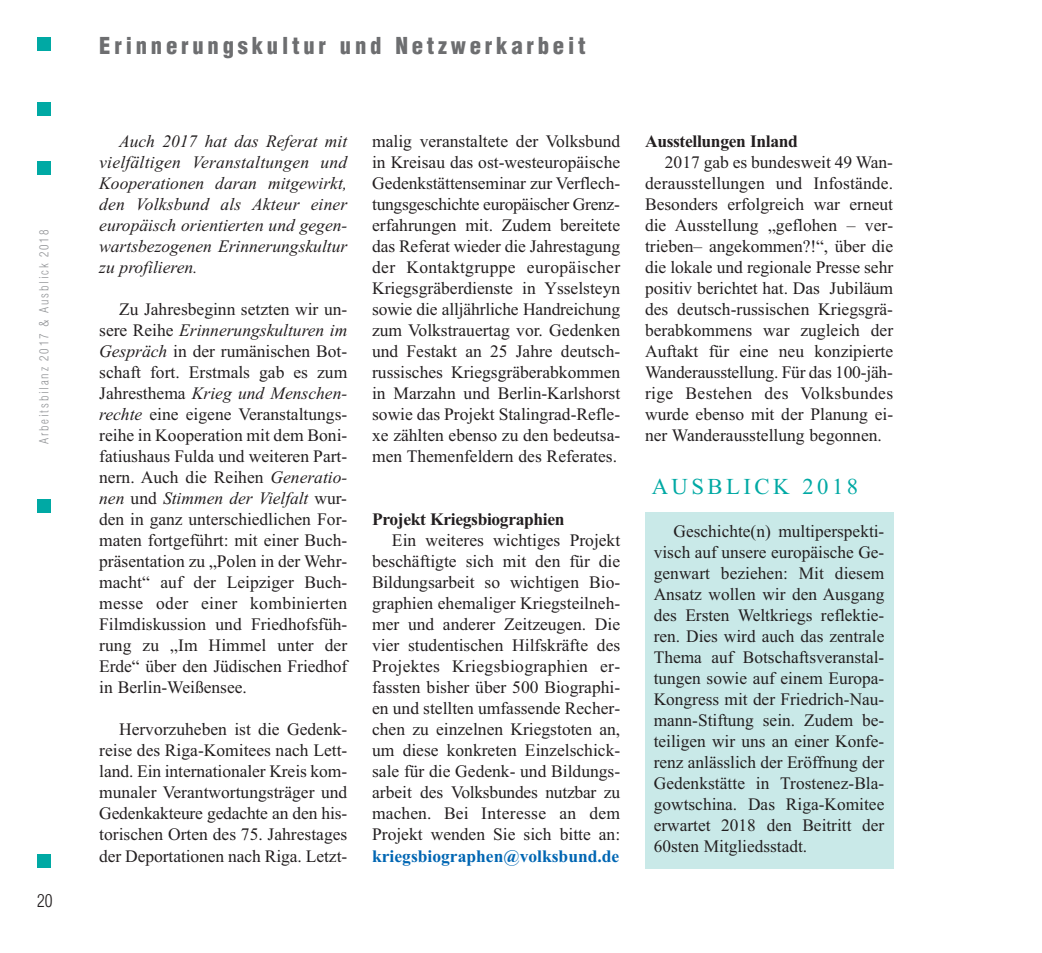
<style>
.page{position:relative;width:1042px;height:953px;background:#fff}
.page>*{position:absolute;margin:0;border:0;box-sizing:border-box;transform-origin:0 0}
.t1{font:900 condensed 22.75px "Helvetica";letter-spacing:.165em;color:#6d6e70}
.t2{font:22.75px "Times";letter-spacing:.15em;color:#00a9a4}
.t3{font:17.5px/21px "Times";color:#231f20;text-align:justify}
.t4{font:italic 17.5px/21px "Times New Roman";color:#231f20;text-align:justify}
.t5{font:700 17.5px "Times New Roman";letter-spacing:-.02em;color:#231f20}
.t6{font:700 17.5px "Times New Roman";color:#0066b3}
.t7{font:300 condensed 17.5px "Helvetica";color:#231f20}
.t8{font:300 condensed 12.25px "Helvetica";letter-spacing:.145em;color:#939598}
.s1{font-family:"Times";font-style:normal}
.s2{font-family:"Times New Roman";font-style:italic}
</style>
<div class="page">
<div style="left:37px;top:37px;width:14px;height:14px;background:#00a9a4"></div>
<div style="left:37px;top:161px;width:14px;height:14px;background:#00a9a4"></div>
<div style="left:37px;top:499px;width:14px;height:13px;background:#00a9a4"></div>
<div style="left:37px;top:853px;width:14px;height:14px;background:#00a9a4"></div>
<div style="left:37px;top:102px;width:14px;height:13px;background:#00a9a4"></div>
<div style="left:645px;top:512px;width:248px;height:356px;background:#c9e9e8"></div>
<p class="t8" style="left:38px;top:444px;width:216px;rotate:-90deg">Arbeitsbilanz 2017 &amp; Ausblick 2018</p>
<p class="t7" style="left:37px;top:891px;width:17px">20</p>
<h1 class="t1" style="left:99px;top:37px;width:488px">Erinnerungskultur und Netzwerkarbeit</h1>
<p class="t4" style="left:99px;top:132px;width:250px;text-indent:20px">Auch 2017 hat das Referat mit vielfältigen Veranstaltungen und Ko operationen daran mitgewirkt, den Volksbund als Akteur einer eu ro päisch orientierten und gegen&shy;wartsbezogenen Erinnerungskultur zu profilieren.</p>
<p class="t3" style="left:119px;top:300px;width:230px">Zu Jahresbeginn setzten wir un -</p>
<p class="t4" style="left:99px;top:321px;width:250px"><span class="s1">sere Reihe</span> Erinnerungskulturen im</p>
<p class="t3" style="left:99px;top:342px;width:250px"><span class="s2">Gespräch</span> in der rumänischen Bot - schaft fort. Erstmals gab es zum</p>
<p class="t4" style="left:99px;top:384px;width:250px"><span class="s1">Jah resthema</span> Krieg und Men schen -</p>
<p class="t3" style="left:99px;top:405px;width:250px"><span class="s2">rech te</span> eine eigene Veranstaltungs - rei he in Kooperation mit dem Bo ni - fatiushaus Fulda und weiteren Part - nern. Auch die Rei hen <span class="s2">Genera tio -</span></p>
<p class="t4" style="left:99px;top:489px;width:249px">nen <span class="s1">und</span> Stimmen der Vielfalt <span class="s1">wur-</span></p>
<p class="t3" style="left:99px;top:510px;width:250px">den in ganz unterschied lichen For - ma ten fortgeführt: mit einer Buch - prä sentation zu „Polen in der Wehr - macht“ auf der Leip zi ger Buch - mes se oder einer kombinierten Film diskussion und Fried hofs füh - rung zu „Im Himmel unter der Erde“ über den Jüdischen Fried hof in Berlin-Weißensee.</p>
<p class="t3" style="left:99px;top:720px;width:250px;text-indent:20px">Hervorzuheben ist die Ge denk - rei se des Riga-Komitees nach Lett - land. Ein internationaler Kreis kom - munaler Verantwortungsträger und Gedenkakteure gedachte an den his - torischen Orten des 75. Jahrestages der Deportationen nach Riga. Letzt -</p>
<p class="t3" style="left:372px;top:132px;width:250px">malig veranstaltete der Volksbund in Kreisau das ost-westeuropäische Ge denkstättenseminar zur Ver flech - tungsgeschichte europäischer Gren z - erfahrungen mit. Zudem bereitete das Referat wieder die Jahres ta gung der Kontaktgruppe europäischer Kriegsgräberdienste in Ysselsteyn so wie die alljährliche Hand rei chung zum Volkstrauertag vor. Gedenken und Festakt an 25 Jahre deutsch&shy;russisches Kriegsgräberabkommen in Marzahn und Berlin-Karlshorst sowie das Projekt Stalingrad-Re fle - xe zählten ebenso zu den bedeutsa&shy;men Themenfeldern des Referates.</p>
<p class="t5" style="left:372px;top:513px;width:194px">Projekt Kriegsbiographien</p>
<p class="t3" style="left:372px;top:531px;width:250px;text-indent:20px">Ein weiteres wichtiges Projekt be schäf tigte sich mit den für die Bil dungs arbeit so wichtigen Bio - gra phien ehemaliger Kriegs teil neh - mer und anderer Zeitzeugen. Die vier stu dentischen Hilfskräfte des Pro jektes Kriegsbiographien er - fass ten bisher über 500 Bio gra phi - en und stellten umfassende Recher - chen zu einzelnen Kriegstoten an, um diese konkreten Einzel schick - sa le für die Gedenk- und Bildungs - ar beit des Volks bundes nutzbar zu machen. Bei Interesse an dem Projekt wenden Sie sich bitte an:</p>
<p class="t6" style="left:372px;top:849px;width:249px">kriegsbiographen@volksbund.de</p>
<p class="t5" style="left:645px;top:135px;width:154px">Ausstellungen Inland</p>
<p class="t3" style="left:645px;top:153px;width:250px;text-indent:20px">2017 gab es bundesweit 49 Wan - der aus stel lungen und In fo stände.<br>Besonders er folg reich war erneut die Aus stel lung „geflohen – ver&shy;trieben– angekommen?!“, über die die lokale und regionale Presse sehr positiv be rich tet hat. Das Ju bi läum des deutsch-russischen Kriegs grä - ber abkommens war zugleich der Auf takt für eine neu konzipierte Wan derausstellung. Für das 100-jäh - rige Bestehen des Volksbundes wurde ebenso mit der Pla nung ei - ner Wanderausstellung be gon nen.</p>
<h1 class="t2" style="left:652px;top:478px;width:208px">AUSBLICK 2018</h1>
<p class="t3" style="left:654px;top:522px;width:232px;text-indent:20px">Geschichte(n) multiperspekti&shy;visch auf unsere europäische Ge - genwart beziehen: Mit diesem An satz wollen wir den Ausgang des Ersten Weltkriegs reflektie&shy;ren. Dies wird auch das zentrale Thema auf Botschafts ver an stal - tun gen sowie auf einem Europa-Kongress mit der Friedrich-Nau - mann-Stiftung sein. Zudem be - tei ligen wir uns an einer Kon fe - renz anlässlich der Eröffnung der Gedenkstätte in Trostenez-Bla - gow tschina. Das Riga-Komitee er wartet 2018 den Beitritt der 60sten Mitgliedsstadt.</p>
</div>
